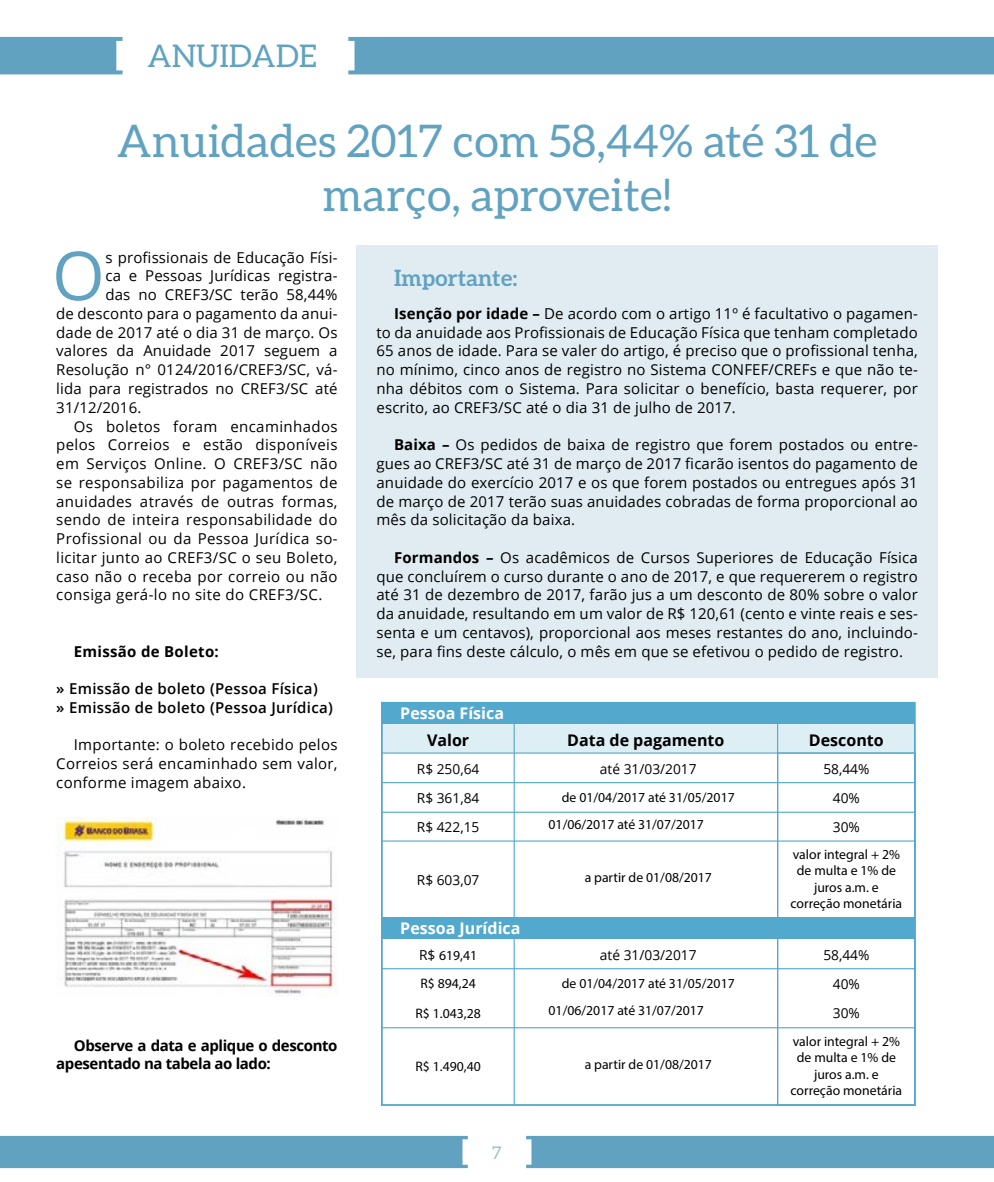
<style>
.page{position:relative;width:994px;height:1182px;background:#fff}
.page>*{position:absolute;margin:0;border:0;box-sizing:border-box;transform-origin:0 0}
.t1{font:67.5px "Open Sans";color:#61a2c0}
.t2{font:45px/54px "Aleo";letter-spacing:.005em;color:#61a2c0;text-align:center}
.t3{font:31.25px "Aleo";color:#61a2c0}
.t4{font:700 22.5px "Aleo";letter-spacing:.01em;color:#61a2c0}
.t5{font:17.5px "Aleo";color:#97c2ca}
.t6{font:700 16px "Open Sans";color:#000}
.t7{font:700 16px "Open Sans";color:#fff}
.t8{font:15px/18.8px "Open Sans";letter-spacing:.01em;color:#000;text-align:justify}
.t9{font:600 15px/18.8px "Open Sans";letter-spacing:.02em;color:#000}
.t10{font:700 15px/18.8px "Open Sans";letter-spacing:-.025em;color:#000}
.t11{font:700 15px "Open Sans";letter-spacing:.02em;color:#000}
.t12{font:13.75px/16.5px "Myriad Pro";color:#000;text-align:center}
.t13{font:13.75px/29.1px "Open Sans";color:#000;text-align:center}
.s1{font-weight:700}
.s2{font-family:"Open Sans"}
</style>
<div class="page">
<div style="left:526px;top:1135px;width:468px;height:32px;background:#61a2c0"></div>
<div style="left:0;top:1135px;width:468px;height:32px;background:#61a2c0"></div>
<div style="left:348px;top:37px;width:646px;height:37px;background:#61a2c0"></div>
<div style="left:0;top:37px;width:123px;height:37px;background:#61a2c0"></div>
<div style="left:356px;top:245px;width:582px;height:432px;background:#e0ecf2"></div>
<img style="left:57px;top:817px;width:279px;height:179px">
<hr style="left:513px;top:709px;width:2px;height:396px;background:#53a9cd">
<div style="left:381px;top:723px;width:534px;height:30px;background:#ddeef5"></div>
<div style="left:381px;top:702px;width:534px;height:21px;background:#53a9cd"></div>
<div style="left:381px;top:917px;width:534px;height:21px;background:#53a9cd"></div>
<hr style="left:382px;top:968px;width:533px;height:1px;background:#53a9cd">
<hr style="left:382px;top:840px;width:533px;height:1px;background:#53a9cd">
<hr style="left:382px;top:811px;width:533px;height:1px;background:#53a9cd">
<hr style="left:382px;top:782px;width:533px;height:1px;background:#53a9cd">
<hr style="left:382px;top:752px;width:533px;height:1px;background:#53a9cd">
<hr style="left:382px;top:1027px;width:533px;height:1px;background:#53a9cd">
<h3 class="t3" style="left:148px;top:39px;width:168px">Anuidade</h3>
<h2 class="t2" style="left:117px;top:114px;width:762px">Anuidades 2017 com 58,44% até 31 de março, aproveite!</h2>
<h1 class="t1" style="left:52px;top:229px;width:54px">O</h1>
<p class="t8" style="left:105px;top:247px;width:234px">s profissionais de Educação Físi-</p>
<p class="t8" style="left:105px;top:266px;width:234px">ca e Pessoas Jurídicas registra-</p>
<p class="t8" style="left:105px;top:285px;width:234px">das no CREF3/SC terão 58,44%</p>
<p class="t8" style="left:56px;top:304px;width:283px">de desconto para o pagamento da anui-</p>
<p class="t8" style="left:56px;top:322px;width:283px">dade de 2017 até o dia 31 de março. Os</p>
<p class="t8" style="left:56px;top:341px;width:283px">valores da Anuidade 2017 seguem a</p>
<p class="t8" style="left:56px;top:360px;width:283px">Resolução n° 0124/2016/CREF3/SC, vá-</p>
<p class="t8" style="left:56px;top:379px;width:283px">lida para registrados no CREF3/SC até</p>
<p class="t8" style="left:56px;top:397px;width:87px">31/12/2016.</p>
<p class="t8" style="left:74px;top:416px;width:265px">Os boletos foram encaminhados</p>
<p class="t8" style="left:56px;top:435px;width:283px">pelos Correios e estão disponíveis</p>
<p class="t8" style="left:56px;top:454px;width:283px">em Serviços Online. O CREF3/SC não</p>
<p class="t8" style="left:56px;top:472px;width:283px">se responsabiliza por pagamentos de</p>
<p class="t8" style="left:56px;top:491px;width:283px">anuidades através de outras formas,</p>
<p class="t8" style="left:56px;top:510px;width:283px">sendo de inteira responsabilidade do</p>
<p class="t8" style="left:56px;top:529px;width:283px">Profissional ou da Pessoa Jurídica so-</p>
<p class="t8" style="left:56px;top:547px;width:283px">licitar junto ao CREF3/SC o seu Boleto,</p>
<p class="t8" style="left:56px;top:566px;width:283px">caso não o receba por correio ou não</p>
<p class="t8" style="left:56px;top:585px;width:268px">consiga gerá-lo no site do CREF3/SC.</p>
<p class="t11" style="left:74px;top:640px;width:147px">Emissão de Boleto:</p>
<p class="t9" style="left:56px;top:679px;width:278px">» Emissão de boleto (Pessoa Física)<br>» Emissão de boleto (Pessoa Jurídica)</p>
<p class="t8" style="left:56px;top:735px;width:283px;text-indent:18px">Importante: o boleto recebido pelos Correios será encaminhado sem valor, conforme imagem abaixo.</p>
<p class="t10" style="left:56px;top:1035px;width:283px;text-indent:18px">Observe a data e aplique o desconto apesentado na tabela ao lado:</p>
<h3 class="t4" style="left:394px;top:264px;width:125px">Importante:</h3>
<p class="t8" style="left:376px;top:304px;width:543px;text-indent:18px"><span class="s1">Isenção por idade –</span> De acordo com o artigo 11º é facultativo o pagamen&shy;to da anuidade aos Profissionais de Educação Física que tenham completado 65 anos de idade. Para se valer do artigo, é preciso que o profissional tenha, no mínimo, cinco anos de registro no Sistema CONFEF/CREFs e que não te&shy;nha débitos com o Sistema. Para solicitar o benefício, basta requerer, por escrito, ao CREF3/SC até o dia 31 de julho de 2017.</p>
<p class="t8" style="left:376px;top:435px;width:543px;text-indent:17px"><span class="s1">Baixa –</span> Os pedidos de baixa de registro que forem postados ou entre&shy;gues ao CREF3/SC até 31 de março de 2017 ficarão isentos do pagamento de anuidade do exercício 2017 e os que forem postados ou entregues após 31 de março de 2017 terão suas anuidades cobradas de forma proporcional ao mês da solicitação da baixa.</p>
<p class="t8" style="left:376px;top:547px;width:543px;text-indent:18px"><span class="s1">Formandos –</span> Os acadêmicos de Cursos Superiores de Educação Física que concluírem o curso durante o ano de 2017, e que requererem o registro até 31 de dezembro de 2017, farão jus a um desconto de 80% sobre o valor da anuidade, resultando em um valor de R$ 120,61 (cento e vinte reais e ses&shy;senta e um centavos), proporcional aos meses restantes do ano, incluindo&shy;se, para fins deste cálculo, o mês em que se efetivou o pedido de registro.</p>
<p class="t7" style="left:400px;top:701px;width:105px">Pessoa Física</p>
<p class="t6" style="left:427px;top:728px;width:44px">Valor</p>
<p class="t6" style="left:567px;top:728px;width:159px">Data de pagamento</p>
<p class="t6" style="left:809px;top:728px;width:76px">Desconto</p>
<p class="t13" style="left:417px;top:753px;width:64px">R$ 250,64</p>
<p class="t13" style="left:823px;top:753px;width:48px">58,44%<br>40%<br>30%</p>
<p class="t12" style="left:790px;top:845px;width:113px">valor integral + 2% de multa e 1% de juros a.m. e correção monetária</p>
<p class="t13" style="left:600px;top:754px;width:98px">até 31/03/2017</p>
<p class="t12" style="left:548px;top:783px;width:188px;line-height:27.2px;text-align:left;text-indent:13px">de 01/04/2017 até 31/05/2017<br>01/06/2017 até 31/07/2017</p>
<p class="t13" style="left:417px;top:782px;width:64px">R$ 361,84</p>
<p class="t13" style="left:417px;top:812px;width:64px">R$ 422,15</p>
<p class="t12" style="left:585px;top:869px;width:129px">a partir de 01/08/2017</p>
<p class="t13" style="left:417px;top:865px;width:64px">R$ 603,07</p>
<p class="t7" style="left:400px;top:916px;width:122px">Pessoa Jurídica</p>
<p class="t12" style="left:419px;top:946px;width:59px"><span class="s2">R$</span> 619,41</p>
<p class="t13" style="left:823px;top:939px;width:48px">58,44%<br>40%<br>30%</p>
<p class="t12" style="left:790px;top:1032px;width:113px">valor integral + 2% de multa e 1% de juros a.m. e correção monetária</p>
<p class="t13" style="left:600px;top:940px;width:98px">até 31/03/2017</p>
<p class="t12" style="left:548px;top:969px;width:188px;line-height:27.2px;text-align:left;text-indent:13px">de 01/04/2017 até 31/05/2017<br>01/06/2017 até 31/07/2017</p>
<p class="t12" style="left:420px;top:974px;width:57px">R$ 894,24</p>
<p class="t12" style="left:415px;top:1004px;width:67px">R$ 1.043,28</p>
<p class="t12" style="left:585px;top:1055px;width:129px">a partir de 01/08/2017</p>
<p class="t12" style="left:415px;top:1057px;width:67px">R$ 1.490,40</p>
<p class="t5" style="left:492px;top:1142px;width:11px">7</p>
</div>
